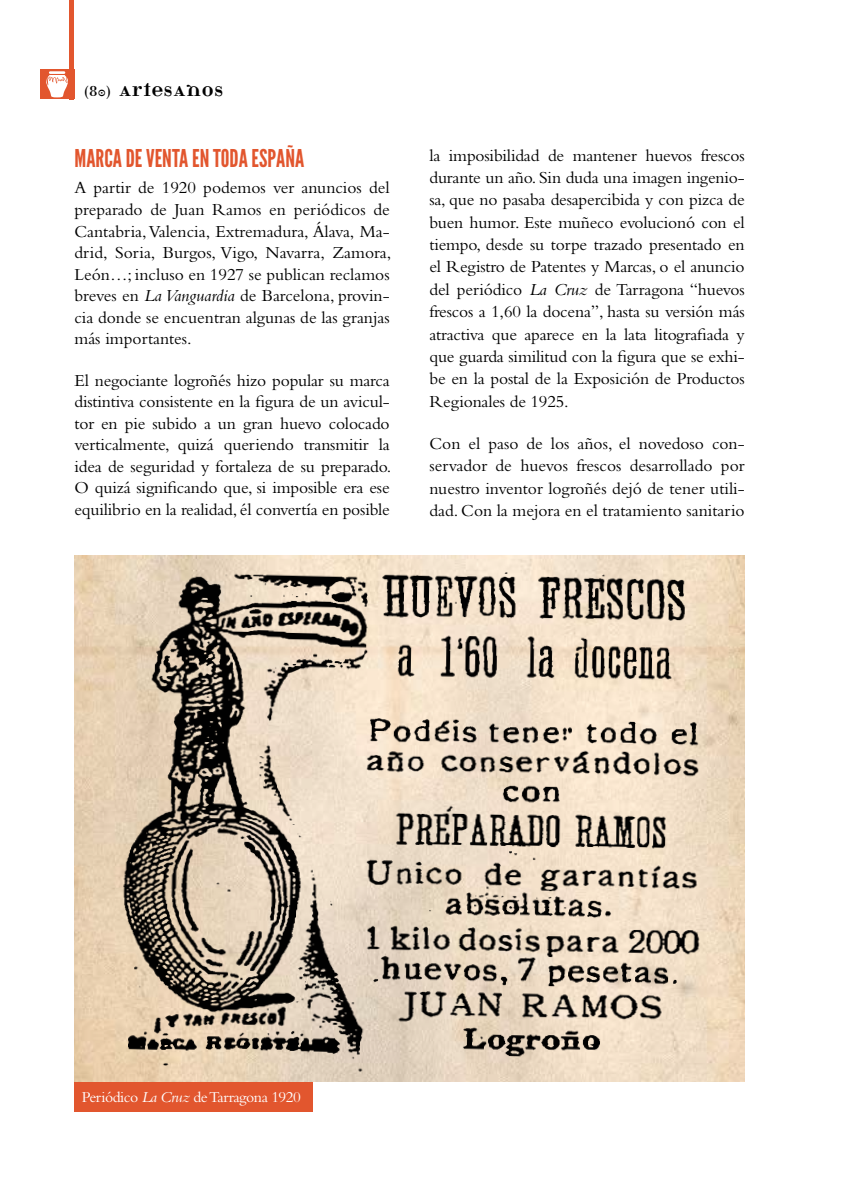
<style>
.page{position:relative;width:844px;height:1191px;background:#fff}
.page>*{position:absolute;margin:0;border:0;box-sizing:border-box;transform-origin:0 0}
.t1{font:24.5px "League Gothic";color:#e2562e}
.t2{font:24.5px "Katrina";color:#000}
.t3{font:17.5px/22.4px "Bembo Std";color:#000;text-align:justify}
.t4{font:15.75px "Bembo Std";letter-spacing:-.03em;color:#fff}
.s1{font-size:15.75px}
.s2{font-style:italic}
</style>
<div class="page">
<div style="left:69px;top:0;width:5px;height:99px;background:#e2562e"></div>
<div style="left:40px;top:69px;width:34px;height:30px;background:#e2562e"></div>
<hr style="left:49px;top:71px;width:16px;height:3px;background:#fff">
<svg style="left:46px;top:75px;width:22px;height:22px"></svg>
<img style="left:74px;top:556px;width:670px;height:525px">
<img style="left:100px;top:556px;width:619px;height:525px">
<div style="left:74px;top:1081px;width:239px;height:30px;background:#e2562e"></div>
<h1 class="t2" style="left:84px;top:74px;width:141px"><span class="s1">(80)</span> artesanos</h1>
<h1 class="t1" style="left:74px;top:143px;width:231px">MARCA DE VENTA EN TODA ESPAÑA</h1>
<p class="t3" style="left:74px;top:177px;width:318px;line-height:21.5px">A partir de 1920 podemos ver anuncios del preparado de Juan Ramos en periódicos de Cantabria, Valencia, Extremadura, Álava, Ma&shy;drid, Soria, Burgos, Vigo, Navarra, Zamora, León…; incluso en 1927 se publican reclamos breves en <span class="s2">La Vanguardia</span> de Barcelona, provin&shy;cia donde se encuentran algunas de las granjas más importantes.</p>
<p class="t3" style="left:74px;top:369px;width:318px;line-height:21.5px">El negociante logroñés hizo popular su marca distintiva consistente en la figura de un avicul&shy;tor en pie subido a un gran huevo colocado verticalmente, quizá queriendo transmitir la idea de seguridad y fortaleza de su preparado.<br>O quizá significando que, si imposible era ese equilibrio en la realidad, él convertía en posible</p>
<p class="t3" style="left:429px;top:143px;width:317px">la imposibilidad de mantener huevos frescos durante un año. Sin duda una imagen ingenio&shy;sa, que no pasaba desapercibida y con pizca de buen humor. Este muñeco evolucionó con el tiempo, desde su torpe trazado presentado en el Registro de Patentes y Marcas, o el anuncio del periódico <span class="s2">La Cruz</span> de Tarragona “huevos frescos a 1,60 la docena”, hasta su versión más atractiva que aparece en la lata litografiada y que guarda similitud con la figura que se exhi&shy;be en la postal de la Exposición de Productos Regionales de 1925.</p>
<p class="t3" style="left:429px;top:432px;width:317px">Con el paso de los años, el novedoso con&shy;servador de huevos frescos desarrollado por nuestro inventor logroñés dejó de tener utili&shy;dad. Con la mejora en el tratamiento sanitario</p>
<p class="t4" style="left:82px;top:1087px;width:220px">Periódico <span class="s2">La Cruz</span> de Tarragona 1920</p>
</div>
